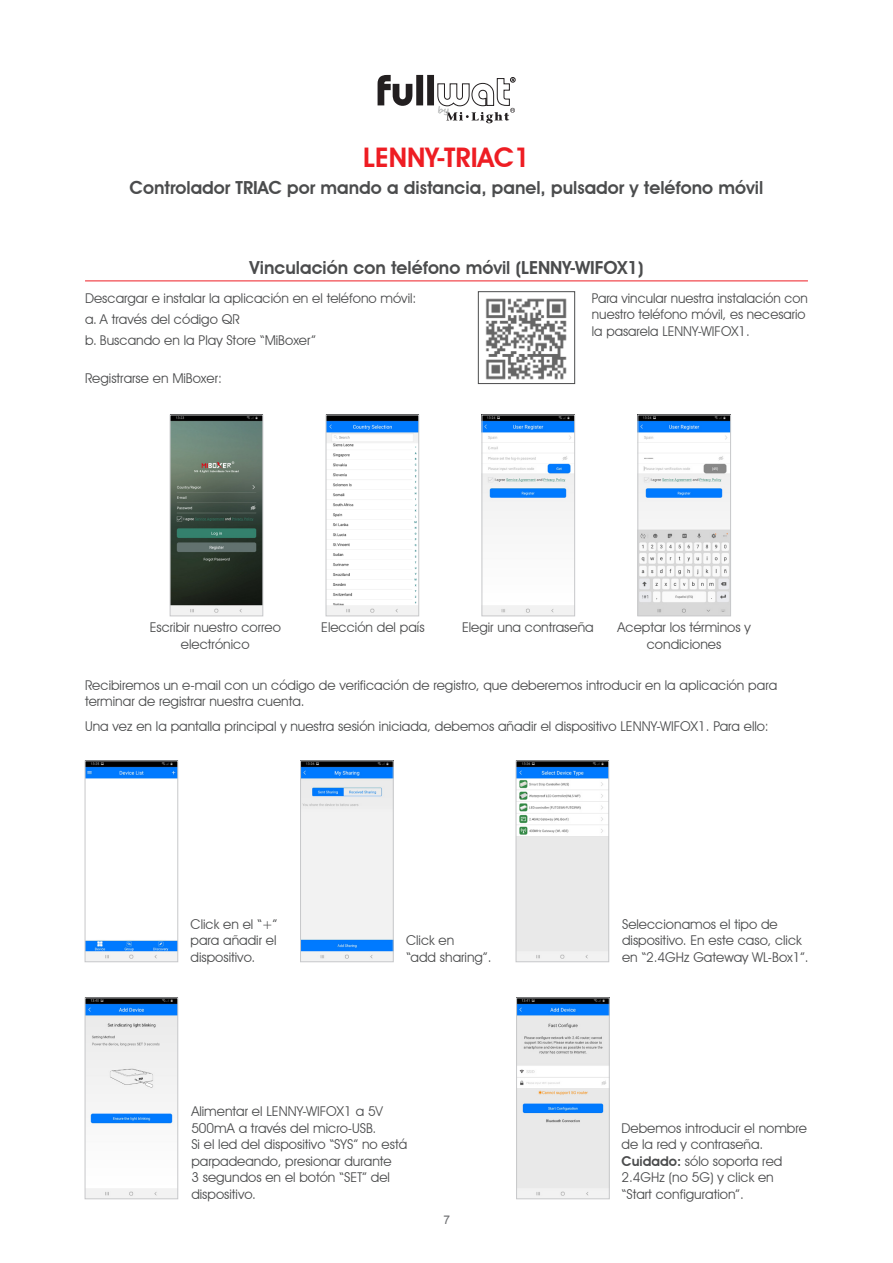
<style>
.page{position:relative;width:893px;height:1263px;background:#fff}
.page>*{position:absolute;margin:0;border:0;box-sizing:border-box;transform-origin:0 0}
.t1{font:600 27px "Avant Garde IT Cby BT";color:#ee1d23}
.Titulo_01{font:600 18px "Avant Garde IT Cby BT";color:#4b4c4d}
.Numeros02{font:13.5px/16.5px "Avant Garde IT Cby BT";color:#4b4c4d}
.Números_01{font:13.5px/16.5px "Avant Garde IT Cby BT";color:#4b4c4d}
.t2{font:12px "Arial";color:#6c6d70}
.t3{font:700 9px "Segoe Script";color:#b1b3b3}
.s1{font-weight:600}
</style>
<div class="page">
<svg style="left:378px;top:75px;width:137px;height:48px"></svg>
<hr style="left:85px;top:280px;width:723px;height:1px;background:#ee1d23">
<img style="left:172px;top:417px;width:89px;height:197px">
<div style="left:170px;top:415px;width:93px;height:201px;border:1px solid #c7c8ca"></div>
<img style="left:328px;top:417px;width:89px;height:197px">
<div style="left:326px;top:415px;width:93px;height:201px;border:1px solid #c7c8ca"></div>
<img style="left:484px;top:417px;width:89px;height:197px">
<div style="left:482px;top:415px;width:93px;height:201px;border:1px solid #c7c8ca"></div>
<img style="left:639px;top:417px;width:90px;height:197px">
<div style="left:637px;top:415px;width:94px;height:201px;border:1px solid #c7c8ca"></div>
<img style="left:87px;top:762px;width:89px;height:198px">
<div style="left:85px;top:760px;width:93px;height:202px;border:1px solid #c7c8ca"></div>
<img style="left:302px;top:762px;width:90px;height:198px">
<div style="left:300px;top:760px;width:94px;height:202px;border:1px solid #c7c8ca"></div>
<img style="left:518px;top:762px;width:89px;height:198px">
<div style="left:516px;top:760px;width:93px;height:202px;border:1px solid #c7c8ca"></div>
<img style="left:87px;top:999px;width:89px;height:198px">
<div style="left:85px;top:997px;width:93px;height:202px;border:1px solid #c7c8ca"></div>
<img style="left:518px;top:999px;width:90px;height:198px">
<div style="left:516px;top:997px;width:94px;height:202px;border:1px solid #c7c8ca"></div>
<img style="left:485px;top:298px;width:82px;height:82px">
<div style="left:478px;top:291px;width:97px;height:93px;border:1px solid #4b4c4d"></div>
<p class="t3" style="left:437px;top:103px;width:13px">by</p>
<h1 class="t1" style="left:363px;top:141px;width:168px">LENNY-TRIAC1</h1>
<h2 class="Titulo_01" style="left:130px;top:177px;width:635px">Controlador TRIAC por mando a distancia, panel, pulsador y teléfono móvil</h2>
<p class="Titulo_01" style="left:250px;top:257px;width:395px">Vinculación con teléfono móvil (LENNY-WIFOX1)</p>
<p class="Números_01" style="left:85px;top:290px;width:333px">Descargar e instalar la aplicación en el teléfono móvil:</p>
<p class="Números_01" style="left:85px;top:311px;width:156px">a. A través del código QR</p>
<p class="Numeros02" style="left:85px;top:332px;width:232px">b. Buscando en la Play Store “MiBoxer”</p>
<p class="Números_01" style="left:85px;top:369px;width:138px">Registrarse en MiBoxer:</p>
<p class="Números_01" style="left:592px;top:289px;width:217px">Para vincular nuestra instalación con nuestro teléfono móvil, es necesario la pasarela LENNY-WIFOX1.</p>
<p class="Numeros02" style="left:150px;top:619px;width:133px;text-align:center">Escribir nuestro correo electrónico</p>
<p class="Numeros02" style="left:321px;top:619px;width:105px">Elección del país</p>
<p class="Numeros02" style="left:462px;top:619px;width:133px">Elegir una contraseña</p>
<p class="Numeros02" style="left:617px;top:619px;width:135px;text-align:center">Aceptar los términos y condiciones</p>
<p class="Números_01" style="left:85px;top:676px;width:694px">Recibiremos un e-mail con un código de verificación de registro, que deberemos introducir en la aplicación para terminar de registrar nuestra cuenta.</p>
<p class="Números_01" style="left:85px;top:718px;width:685px">Una vez en la pantalla principal y nuestra sesión iniciada, debemos añadir el dispositivo LENNY-WIFOX1. Para ello:</p>
<p class="Numeros02" style="left:191px;top:916px;width:88px;text-align:justify">Click en el “+” para añadir el dispositivo.</p>
<p class="Numeros02" style="left:406px;top:932px;width:87px">Click en<br>“add sharing”.</p>
<p class="Numeros02" style="left:191px;top:1103px;width:217px">Alimentar el LENNY-WIFOX1 a 5V<br>500mA a través del micro-USB.<br>Si el led del dispositivo “SYS” no está parpadeando, presionar durante<br>3 segundos en el botón “SET” del dispositivo.</p>
<p class="t2" style="left:443px;top:1212px;width:8px">7</p>
<p class="Numeros02" style="left:622px;top:916px;width:188px">Seleccionamos el tipo de dispositivo. En este caso, click en “2.4GHz Gateway WL-Box1”.</p>
<p class="Numeros02" style="left:621px;top:1120px;width:187px">Debemos introducir el nombre de la red y contraseña.<br><span class="s1">Cuidado:</span> sólo soporta red<br>2.4GHz (no 5G) y click en “Start configuration”.</p>
</div>
